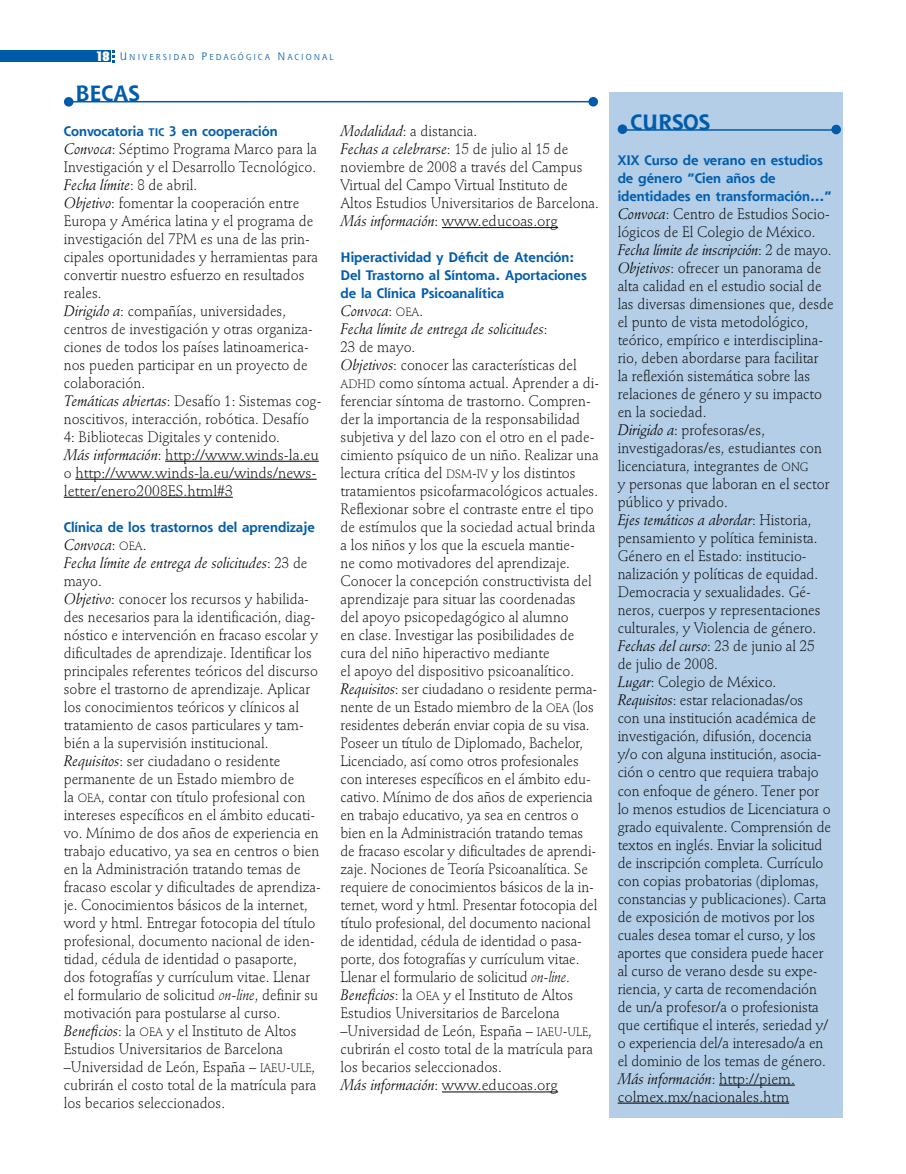
<style>
.page{position:relative;width:906px;height:1174px;background:#fff}
.page>*{position:absolute;margin:0;border:0;box-sizing:border-box;transform-origin:0 0}
.t1{font:700 21.6px "Shannon";color:#005cab}
.t2{font:300 15px/18px "Stempel Schneidler";color:#000;scale:.95 1}
.t3{font:700 13.5px/18px "Shannon";color:#005cab}
.t4{font:8.4px "Shannon";letter-spacing:.25em;color:#005cab}
.s1{font-family:"Briem Akademi MM";font-size:13.5px;color:#fff}
.s2{font-size:10.5px}
.s3{font-size:10.8px}
.s4{font-weight:400;font-style:italic}
.s5{font-size:12px}
.s6{font-style:italic}
</style>
<div class="page">
<div style="left:0;top:50px;width:111px;height:12px;background:#005cab"></div>
<svg style="left:113px;top:50px;width:2px;height:12px"></svg>
<hr style="left:165px;top:461px;width:154px;height:1px;background:#000">
<hr style="left:75px;top:479px;width:242px;height:1px;background:#000">
<hr style="left:64px;top:497px;width:169px;height:1px;background:#000">
<hr style="left:442px;top:227px;width:116px;height:1px;background:#000">
<hr style="left:442px;top:1091px;width:116px;height:1px;background:#000">
<hr style="left:69px;top:101px;width:525px;height:1px;background:#005cab">
<div style="left:64px;top:97px;width:9px;height:10px;background:#005cab;border-radius:50%"></div>
<div style="left:588px;top:97px;width:10px;height:10px;background:#005cab;border-radius:50%"></div>
<div style="left:609px;top:93px;width:233px;height:1024px;background:#b3cee6"></div>
<hr style="left:719px;top:1084px;width:76px;height:1px;background:#000">
<hr style="left:617px;top:1102px;width:172px;height:1px;background:#000">
<hr style="left:623px;top:129px;width:212px;height:2px;background:#005cab">
<div style="left:617px;top:124px;width:10px;height:10px;background:#005cab;border-radius:50%"></div>
<div style="left:831px;top:125px;width:10px;height:9px;background:#005cab;border-radius:50%"></div>
<p class="t4" style="left:95px;top:51px;width:239px"><span class="s1">18</span> <span class="s2">U</span> NIVERSIDAD <span class="s2">P</span> EDAGÓGICA <span class="s2">N</span> ACIONAL</p>
<h1 class="t1" style="left:76px;top:80px;width:66px">becas</h1>
<p class="t3" style="left:64px;top:122px;width:215px">Convocatoria <span class="s3">tic</span> 3 en cooperación</p>
<p class="t2" style="left:64px;top:140px;width:273px"><span class="s4">Convoca</span>: Séptimo Programa Marco para la Investigación y el Desarrollo Tecnológico.<br><span class="s4">Fecha límite</span>: 8 de abril.<br><span class="s4">Objetivo</span>: fomentar la cooperación entre Europa y América latina y el programa de investigación del 7PM es una de las prin&shy;cipales oportunidades y herramientas para convertir nuestro esfuerzo en resultados reales.<br><span class="s4">Dirigido a</span>: compañías, universidades, centros de investigación y otras organiza&shy;ciones de todos los países latinoamerica&shy;nos pueden participar en un proyecto de colaboración.<br><span class="s4">Temáticas abiertas</span>: Desafío 1: Sistemas cog&shy;noscitivos, interacción, robótica. Desafío 4: Bibliotecas Digitales y contenido.<br><span class="s4">Más información</span>: http://www.winds-la.eu o http://www.winds-la.eu/winds/news&shy;letter/enero2008ES.html#3</p>
<p class="t3" style="left:64px;top:518px;width:253px">Clínica de los trastornos del aprendizaje</p>
<p class="t2" style="left:64px;top:536px;width:272px"><span class="s4">Convoca</span>: <span class="s5">oea</span>.<br><span class="s4">Fecha límite de entrega de solicitudes</span>: 23 de mayo.<br><span class="s4">Objetivo</span>: conocer los recursos y habilida&shy;des necesarios para la identificación, diag&shy;nóstico e intervención en fracaso escolar y dificultades de aprendizaje. Identificar los principales referentes teóricos del discurso sobre el trastorno de aprendizaje. Aplicar los conocimientos teóricos y clínicos al tratamiento de casos particulares y tam&shy;bién a la supervisión institucional.<br><span class="s4">Requisitos</span>: ser ciudadano o residente permanente de un Estado miembro de<br>la <span class="s5">oea</span>, contar con título profesional con intereses específicos en el ámbito educati&shy;vo. Mínimo de dos años de experiencia en trabajo educativo, ya sea en centros o bien en la Administración tratando temas de fracaso escolar y dificultades de aprendiza&shy;je. Conocimientos básicos de la internet, word y html. Entregar fotocopia del título profesional, documento nacional de iden&shy;tidad, cédula de identidad o pasaporte, dos fotografías y currículum vitae. Llenar el formulario de solicitud <span class="s6">on-line</span>, definir su motivación para postularse al curso.<br><span class="s4">Beneficios</span>: la <span class="s5">oea</span> y el Instituto de Altos Estudios Universitarios de Barcelona –Universidad de León, España – <span class="s5">iaeu</span>-<span class="s5">ule</span>, cubrirán el costo total de la matrícula para los becarios seleccionados.</p>
<p class="t2" style="left:340px;top:122px;width:273px"><span class="s4">Modalidad</span>: a distancia.<br><span class="s4">Fechas a celebrarse</span>: 15 de julio al 15 de noviembre de 2008 a través del Campus Virtual del Campo Virtual Instituto de Altos Estudios Universitarios de Barcelona.<br><span class="s4">Más información</span>: www.educoas.org</p>
<p class="t3" style="left:340px;top:248px;width:248px">Hiperactividad y Déficit de Atención:<br>Del Trastorno al Síntoma. Aportaciones de la Clínica Psicoanalítica</p>
<p class="t2" style="left:340px;top:302px;width:274px"><span class="s4">Convoca</span>: <span class="s5">oea</span>.<br><span class="s4">Fecha límite de entrega de solicitudes</span>:<br>23 de mayo.<br><span class="s4">Objetivos</span>: conocer las características del <span class="s5">adhd</span> como síntoma actual. Aprender a di&shy;ferenciar síntoma de trastorno. Compren&shy;der la importancia de la responsabilidad subjetiva y del lazo con el otro en el pade&shy;cimiento psíquico de un niño. Realizar una lectura crítica del <span class="s5">dsm</span>-<span class="s5">iv</span> y los distintos tratamientos psicofarmacológicos actuales.<br>Reflexionar sobre el contraste entre el tipo de estímulos que la sociedad actual brinda a los niños y los que la escuela mantie-<br>ne como motivadores del aprendizaje.<br>Conocer la concepción constructivista del aprendizaje para situar las coordenadas<br>del apoyo psicopedagógico al alumno<br>en clase. Investigar las posibilidades de cura del niño hiperactivo mediante<br>el apoyo del dispositivo psicoanalítico.<br><span class="s4">Requisitos</span>: ser ciudadano o residente perma&shy;nente de un Estado miembro de la <span class="s5">oea</span> (los residentes deberán enviar copia de su visa.<br>Poseer un título de Diplomado, Bachelor, Licenciado, así como otros profesionales con intereses específicos en el ámbito edu&shy;cativo. Mínimo de dos años de experiencia en trabajo educativo, ya sea en centros o bien en la Administración tratando temas de fracaso escolar y dificultades de aprendi&shy;zaje. Nociones de Teoría Psicoanalítica. Se requiere de conocimientos básicos de la in&shy;ternet, word y html. Presentar fotocopia del título profesional, del documento nacional de identidad, cédula de identidad o pasa&shy;porte, dos fotografías y currículum vitae.<br>Llenar el formulario de solicitud <span class="s6">on-line</span>.<br><span class="s4">Beneficios</span>: la <span class="s5">oea</span> y el Instituto de Altos Estudios Universitarios de Barcelona –Universidad de León, España – <span class="s5">iaeu</span>-<span class="s5">ule</span>, cubrirán el costo total de la matrícula para los becarios seleccionados.<br><span class="s4">Más información</span>: www.educoas.org</p>
<h1 class="t1" style="left:630px;top:108px;width:81px">cursos</h1>
<p class="t3" style="left:617px;top:151px;width:216px">XIX Curso de verano en estudios de género “Cien años de identidades en transformación...”</p>
<p class="t2" style="left:617px;top:205px;width:229px"><span class="s4">Convoca</span>: Centro de Estudios Socio&shy;lógicos de El Colegio de México.<br><span class="s4">Fecha límite de inscripción</span>: 2 de mayo.<br><span class="s4">Objetivos</span>: ofrecer un panorama de alta calidad en el estudio social de las diversas dimensiones que, desde el punto de vista metodológico, teórico, empírico e interdisciplina&shy;rio, deben abordarse para facilitar<br>la reflexión sistemática sobre las relaciones de género y su impacto en la sociedad.<br><span class="s4">Dirigido a</span>: profesoras/es, investigadoras/es, estudiantes con licenciatura, integrantes de <span class="s5">ong<br></span>y personas que laboran en el sector público y privado.<br><span class="s4">Ejes temáticos a abordar</span>: Historia, pensamiento y política feminista.<br>Género en el Estado: institucio&shy;nalización y políticas de equidad.<br>Democracia y sexualidades. Gé&shy;neros, cuerpos y representaciones culturales, y Violencia de género.<br><span class="s4">Fechas del curso</span>: 23 de junio al 25<br>de julio de 2008.<br><span class="s4">Lugar</span>: Colegio de México.<br><span class="s4">Requisitos</span>: estar relacionadas/os<br>con una institución académica de investigación, difusión, docencia y/o con alguna institución, asocia&shy;ción o centro que requiera trabajo con enfoque de género. Tener por lo menos estudios de Licenciatura o grado equivalente. Comprensión de textos en inglés. Enviar la solicitud de inscripción completa. Currículo con copias probatorias (diplomas, constancias y publicaciones). Carta de exposición de motivos por los cuales desea tomar el curso, y los aportes que considera puede hacer al curso de verano desde su expe&shy;riencia, y carta de recomendación de un/a profesor/a o profesionista que certifique el interés, seriedad y/ o experiencia del/a interesado/a en el dominio de los temas de género.<br><span class="s4">Más información</span>: http://piem. colmex.mx/nacionales.htm</p>
</div>
